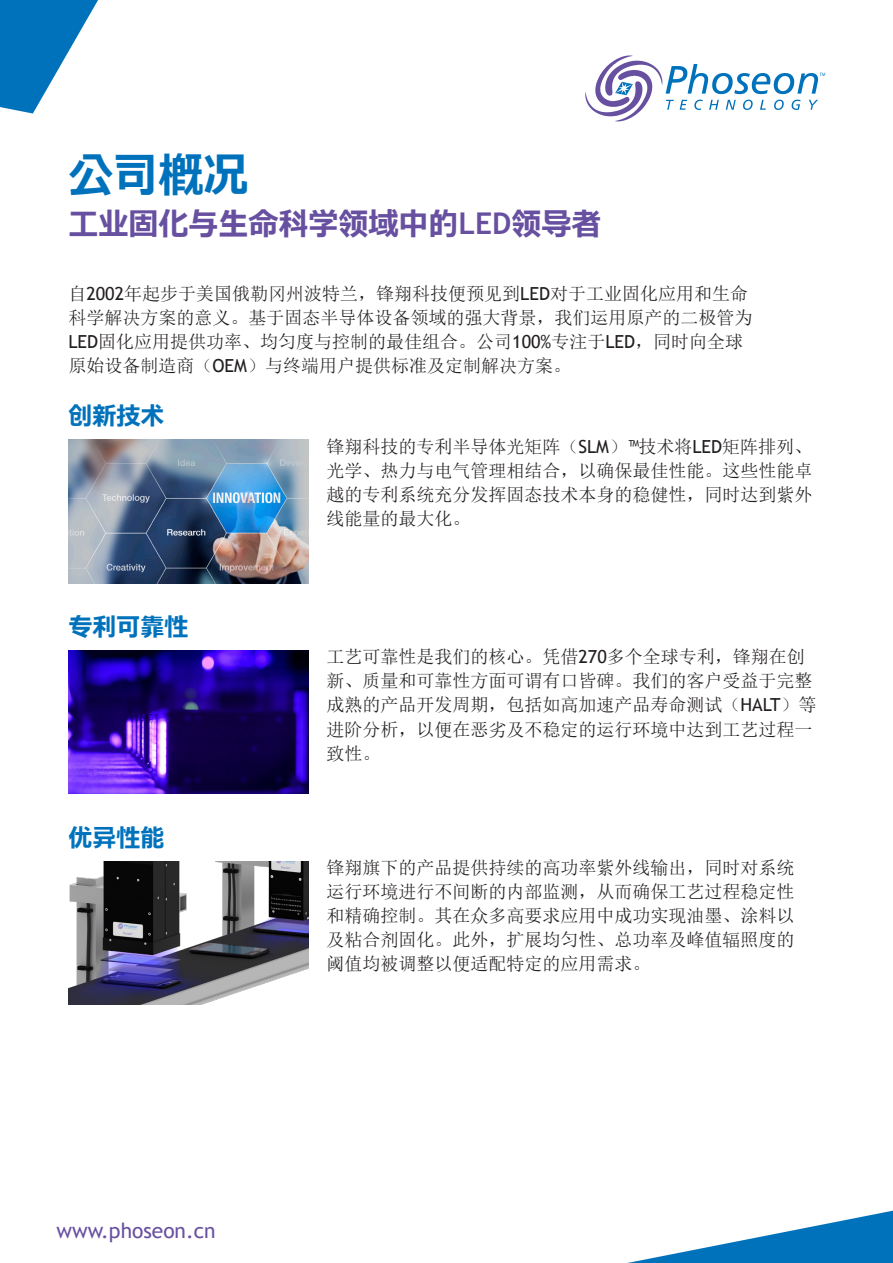
<style>
.page{position:relative;width:893px;height:1263px;background:#fff}
.page>*{position:absolute;margin:0;border:0;box-sizing:border-box;transform-origin:0 0}
.Product_name{font:45px "Sim Sun Bold";color:#0072bc}
.Product_name-2{font:30px "Sim Sun Bold";color:#6850a1}
.Product_name-3{font:24px "Sim Sun Bold";color:#0072bc}
.t1{font:21px "Trebuchet MS";color:#6850a1}
.t2{font:18px/24px "Sim Sun";color:#231f20}
.s1{font-family:"Trebuchet MS";font-weight:700}
.s2{font-family:"Trebuchet MS"}
</style>
<div class="page">
<svg style="left:585px;top:55px;width:240px;height:66px"></svg>
<svg style="left:0;top:0;width:98px;height:114px"></svg>
<svg style="left:628px;top:1210px;width:265px;height:53px"></svg>
<img style="left:68px;top:650px;width:240px;height:144px">
<img style="left:68px;top:861px;width:240px;height:144px">
<img style="left:68px;top:440px;width:240px;height:143px">
<p class="Product_name" style="left:68px;top:142px;width:182px">公司概况</p>
<p class="Product_name-2" style="left:68px;top:202px;width:534px">工业固化与生命科学领域中的<span class="s1">LED</span>领导者</p>
<p class="t2" style="left:68px;top:281px;width:685px">自<span class="s2">2002</span>年起步于美国俄勒冈州波特兰，锋翔科技便预见到<span class="s2">LED</span>对于工业固化应用和生命科学解决方案的意义。基于固态半导体设备领域的强大背景，我们运用原产的二极管为<span class="s2">LED</span>固化应用提供功率、均匀度与控制的最佳组合。公司<span class="s2">100%</span>专注于<span class="s2">LED</span>，同时向全球原始设备制造商（<span class="s2">OEM</span>）与终端用户提供标准及定制解决方案。</p>
<p class="Product_name-3" style="left:68px;top:399px;width:98px">创新技术</p>
<p class="Product_name-3" style="left:68px;top:609px;width:122px">专利可靠性</p>
<p class="Product_name-3" style="left:68px;top:821px;width:98px">优异性能</p>
<p class="t1" style="left:57px;top:1218px;width:161px">www.phoseon.cn</p>
<p class="t2" style="left:326px;top:435px;width:488px;text-align:justify">锋翔科技的专利半导体光矩阵（<span class="s2">SLM</span>）<span class="s2">™</span>技术将<span class="s2">LED</span>矩阵排列、光学、热力与电气管理相结合，以确保最佳性能。这些性能卓越的专利系统充分发挥固态技术本身的稳健性，同时达到紫外线能量的最大化。</p>
<p class="t2" style="left:326px;top:645px;width:492px">工艺可靠性是我们的核心。凭借<span class="s2">270</span>多个全球专利，锋翔在创新、质量和可靠性方面可谓有口皆碑。我们的客户受益于完整成熟的产品开发周期，包括如高加速产品寿命测试（<span class="s2">HALT</span>）等进阶分析，以便在恶劣及不稳定的运行环境中达到工艺过程一致性。</p>
<p class="t2" style="left:326px;top:856px;width:470px;text-align:justify">锋翔旗下的产品提供持续的高功率紫外线输出，同时对系统运行环境进行不间断的内部监测，从而确保工艺过程稳定性和精确控制。其在众多高要求应用中成功实现油墨、涂料以及粘合剂固化。此外，扩展均匀性、总功率及峰值辐照度的阈值均被调整以便适配特定的应用需求。</p>
</div>
